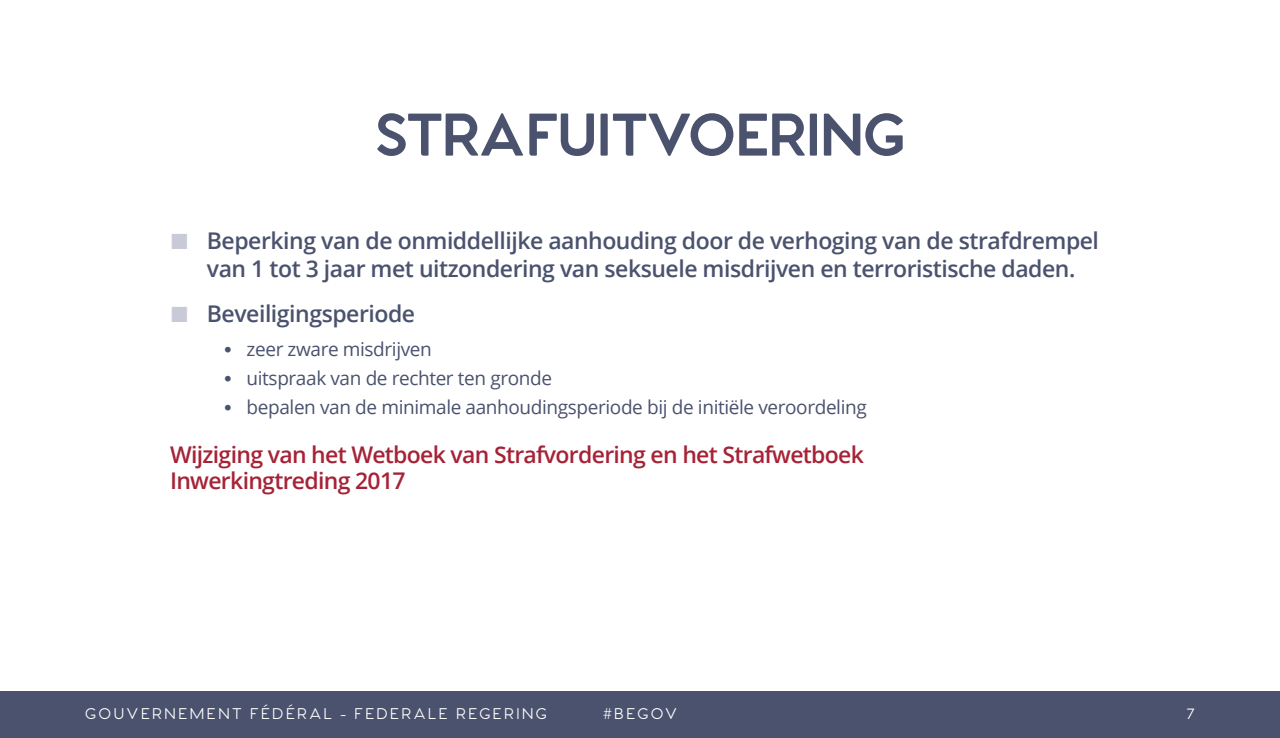
<style>
.page{position:relative;width:1280px;height:738px;background:#fff}
.page>*{position:absolute;margin:0;border:0;box-sizing:border-box;transform-origin:0 0}
.TTITRE{font:700 62px "Venti CF";letter-spacing:-.02em;color:#4a526e}
.t1{font:600 23px/28px "Open Sans";letter-spacing:-.02em;color:#4a526e}
.rouge{font:600 23px/26px "Open Sans";letter-spacing:-.03em;color:#a62337}
.t2{font:19px "Open Sans";letter-spacing:-.02em;color:#4a526e}
.t3{font:500 16px "Venti CF";letter-spacing:.16em;color:#fff}
.s1{font-family:"Venti CF";font-weight:600;font-size:30px}
</style>
<div class="page">
<div style="left:0;top:690px;width:1280px;height:47px;background:#4a526e"></div>
<p class="TTITRE" style="left:375px;top:97px;width:532px">STRAFUITVOERING</p>
<p class="t1" style="left:207px;top:226px;width:894px">Beperking van de onmiddellijke aanhouding door de verhoging van de strafdrempel van 1 tot 3 jaar met uitzondering van seksuele misdrijven en terroristische daden.</p>
<p class="t1" style="left:207px;top:299px;width:210px">Beveiligingsperiode</p>
<p class="t2" style="left:224px;top:336px;width:209px"><span class="s1">•</span> zeer zware misdrijven</p>
<p class="t2" style="left:224px;top:365px;width:330px"><span class="s1">•</span> uitspraak van de rechter ten gronde</p>
<p class="t2" style="left:224px;top:393px;width:644px"><span class="s1">•</span> bepalen van de minimale aanhoudingsperiode bij de initiële veroordeling</p>
<p class="rouge" style="left:170px;top:440px;width:695px">Wijziging van het Wetboek van Strafvordering en het Strafwetboek<br>Inwerkingtreding 2017</p>
<p class="t3" style="left:85px;top:703px;width:463px">GOUVERNEMENT FÉDÉRAL - FEDERALE REGERING</p>
<p class="t3" style="left:603px;top:703px;width:75px">#BEGOV</p>
<p class="t3" style="left:1187px;top:703px;width:9px">7</p>
</div>
